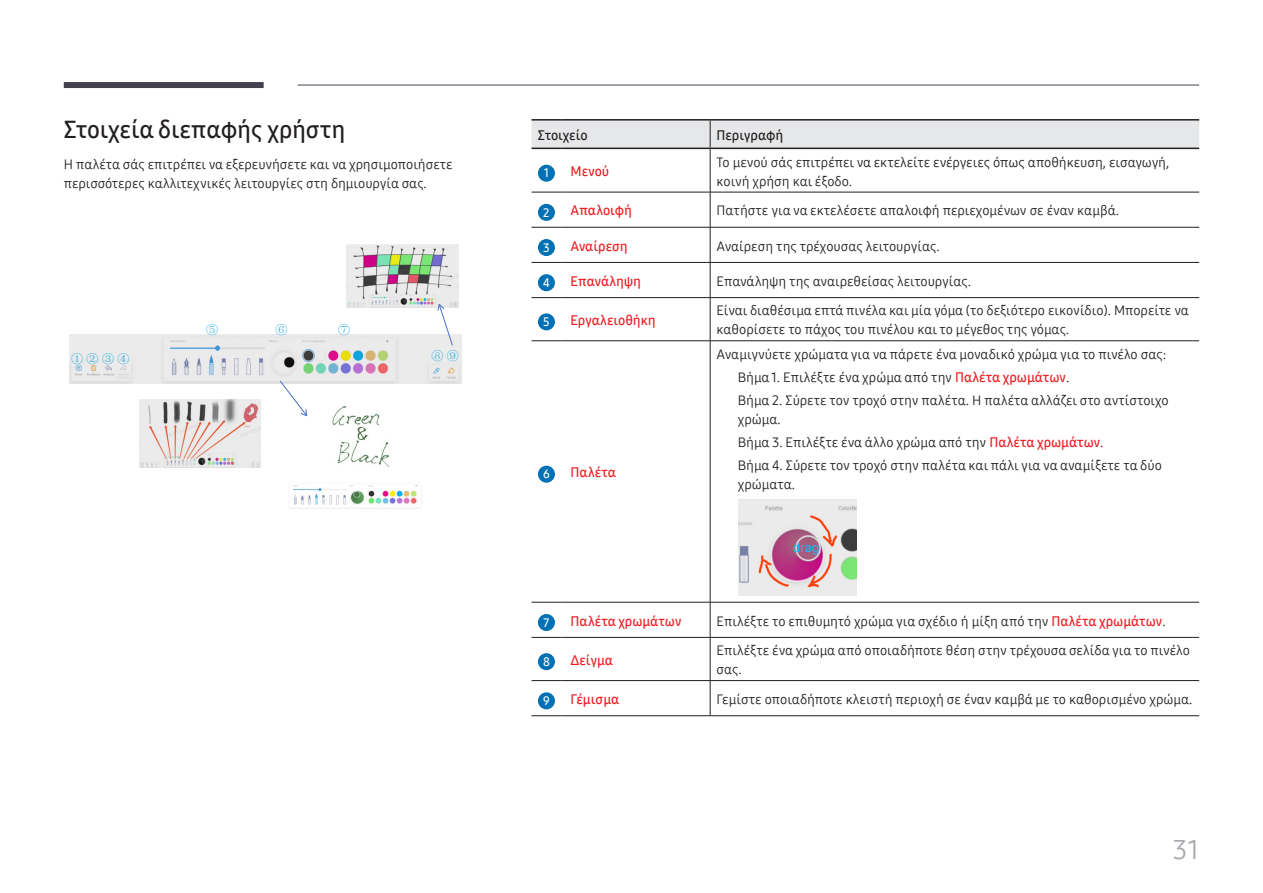
<style>
.page{position:relative;width:1263px;height:893px;background:#fff}
.page>*{position:absolute;margin:0;border:0;box-sizing:border-box;transform-origin:0 0}
.t1{font:27px "Samsung One 400";color:#a8a9ad}
.t2{font:24px "Samsung One 600";letter-spacing:-.01em;color:#231f20}
.XX_P{font:13.5px/18.9px "Samsung One 400";letter-spacing:-.005em;color:#231f20}
.t3{font:13.5px "Samsung One 600";letter-spacing:-.005em;color:#ee1d23}
.P_Lead{font:13.5px "Samsung One 600";letter-spacing:-.01em;color:#231f20}
.t4{font:12px "Sim Sun";color:#29ade4}
.P_Callout_Number{font:12px "Samsung One 600";color:#fff}
.s1{font-family:"Samsung One 600";color:#ee1d23}
</style>
<div class="page">
<div style="left:64px;top:82px;width:200px;height:6px;background:#44414f"></div>
<hr style="left:298px;top:85px;width:901px;height:1px;background:#44414f">
<img style="left:140px;top:400px;width:121px;height:68px">
<img style="left:290px;top:406px;width:132px;height:103px">
<img style="left:346px;top:244px;width:112px;height:64px">
<img style="left:70px;top:335px;width:391px;height:48px">
<svg style="left:437px;top:303px;width:16px;height:43px"></svg>
<svg style="left:279px;top:380px;width:28px;height:37px"></svg>
<hr style="left:710px;top:119px;width:489px;height:2px;background:#231f20">
<hr style="left:710px;top:148px;width:489px;height:1px;background:#231f20">
<hr style="left:710px;top:192px;width:489px;height:1px;background:#231f20">
<hr style="left:710px;top:227px;width:489px;height:1px;background:#231f20">
<hr style="left:710px;top:262px;width:489px;height:1px;background:#231f20">
<hr style="left:710px;top:297px;width:489px;height:1px;background:#231f20">
<hr style="left:710px;top:340px;width:489px;height:1px;background:#231f20">
<hr style="left:710px;top:602px;width:489px;height:1px;background:#231f20">
<hr style="left:710px;top:637px;width:489px;height:1px;background:#231f20">
<hr style="left:710px;top:680px;width:489px;height:1px;background:#231f20">
<hr style="left:710px;top:715px;width:489px;height:1px;background:#231f20">
<hr style="left:531px;top:192px;width:30px;height:1px;background:#231f20">
<hr style="left:531px;top:227px;width:30px;height:1px;background:#231f20">
<hr style="left:561px;top:192px;width:149px;height:1px;background:#231f20">
<hr style="left:531px;top:262px;width:30px;height:1px;background:#231f20">
<hr style="left:561px;top:262px;width:149px;height:1px;background:#231f20">
<hr style="left:561px;top:227px;width:149px;height:1px;background:#231f20">
<hr style="left:531px;top:297px;width:30px;height:1px;background:#231f20">
<hr style="left:561px;top:297px;width:149px;height:1px;background:#231f20">
<hr style="left:531px;top:340px;width:30px;height:1px;background:#231f20">
<hr style="left:561px;top:340px;width:149px;height:1px;background:#231f20">
<hr style="left:531px;top:602px;width:30px;height:1px;background:#231f20">
<hr style="left:561px;top:602px;width:149px;height:1px;background:#231f20">
<hr style="left:531px;top:637px;width:30px;height:1px;background:#231f20">
<hr style="left:561px;top:637px;width:149px;height:1px;background:#231f20">
<hr style="left:531px;top:680px;width:30px;height:1px;background:#231f20">
<hr style="left:561px;top:680px;width:149px;height:1px;background:#231f20">
<hr style="left:531px;top:715px;width:30px;height:1px;background:#231f20">
<hr style="left:561px;top:715px;width:149px;height:1px;background:#231f20">
<hr style="left:710px;top:149px;width:1px;height:43px;background:#231f20">
<hr style="left:531px;top:119px;width:30px;height:2px;background:#231f20">
<hr style="left:561px;top:119px;width:149px;height:2px;background:#231f20">
<hr style="left:531px;top:148px;width:30px;height:1px;background:#231f20">
<hr style="left:561px;top:148px;width:149px;height:1px;background:#231f20">
<svg style="left:531px;top:120px;width:668px;height:28px;background:#dfe0e2"></svg>
<hr style="left:710px;top:192px;width:1px;height:35px;background:#231f20">
<hr style="left:710px;top:227px;width:1px;height:35px;background:#231f20">
<hr style="left:710px;top:263px;width:1px;height:34px;background:#231f20">
<hr style="left:710px;top:298px;width:1px;height:43px;background:#231f20">
<hr style="left:710px;top:341px;width:1px;height:261px;background:#231f20">
<hr style="left:710px;top:602px;width:1px;height:35px;background:#231f20">
<hr style="left:710px;top:638px;width:1px;height:42px;background:#231f20">
<hr style="left:710px;top:681px;width:1px;height:34px;background:#231f20">
<div style="left:538px;top:165px;width:17px;height:17px;background:#0071b4;border-radius:50%"></div>
<div style="left:538px;top:204px;width:17px;height:17px;background:#0071b4;border-radius:50%"></div>
<div style="left:538px;top:239px;width:17px;height:17px;background:#0071b4;border-radius:50%"></div>
<div style="left:538px;top:274px;width:17px;height:17px;background:#0071b4;border-radius:50%"></div>
<div style="left:538px;top:313px;width:17px;height:17px;background:#0071b4;border-radius:50%"></div>
<div style="left:538px;top:466px;width:17px;height:17px;background:#0071b4;border-radius:50%"></div>
<img style="left:738px;top:499px;width:118px;height:97px">
<div style="left:538px;top:614px;width:17px;height:17px;background:#0071b4;border-radius:50%"></div>
<div style="left:538px;top:653px;width:17px;height:17px;background:#0071b4;border-radius:50%"></div>
<div style="left:538px;top:692px;width:17px;height:17px;background:#0071b4;border-radius:50%"></div>
<h3 class="t2" style="left:64px;top:113px;width:283px">Στοιχεία διεπαφής χρήστη</h3>
<p class="XX_P" style="left:64px;top:155px;width:390px">Η παλέτα σάς επιτρέπει να εξερευνήσετε και να χρησιμοποιήσετε περισσότερες καλλιτεχνικές λειτουργίες στη δημιουργία σας.</p>
<p class="t4" style="left:71px;top:352px;width:60px">①②③④</p>
<p class="t4" style="left:206px;top:323px;width:14px">⑤</p>
<p class="t4" style="left:276px;top:323px;width:14px">⑥</p>
<p class="t4" style="left:338px;top:323px;width:14px">⑦</p>
<p class="t4" style="left:431px;top:350px;width:29px">⑧ ⑨</p>
<p class="P_Lead" style="left:538px;top:126px;width:51px">Στοιχείο</p>
<p class="P_Lead" style="left:716px;top:126px;width:68px">Περιγραφή</p>
<p class="P_Callout_Number" style="left:544px;top:165px;width:7px">1</p>
<p class="t3" style="left:571px;top:162px;width:40px">Μενού</p>
<p class="XX_P" style="left:716px;top:152px;width:454px">Το μενού σάς επιτρέπει να εκτελείτε ενέργειες όπως αποθήκευση, εισαγωγή, κοινή χρήση και έξοδο.</p>
<p class="P_Callout_Number" style="left:543px;top:204px;width:8px">2</p>
<p class="t3" style="left:571px;top:202px;width:63px">Απαλοιφή</p>
<p class="XX_P" style="left:716px;top:201px;width:404px">Πατήστε για να εκτελέσετε απαλοιφή περιεχομένων σε έναν καμβά.</p>
<p class="P_Callout_Number" style="left:543px;top:240px;width:8px">3</p>
<p class="t3" style="left:571px;top:237px;width:59px">Αναίρεση</p>
<p class="XX_P" style="left:716px;top:236px;width:225px">Αναίρεση της τρέχουσας λειτουργίας.</p>
<p class="P_Callout_Number" style="left:543px;top:275px;width:8px">4</p>
<p class="t3" style="left:571px;top:272px;width:72px">Επανάληψη</p>
<p class="XX_P" style="left:716px;top:271px;width:256px">Επανάληψη της αναιρεθείσας λειτουργίας.</p>
<p class="P_Callout_Number" style="left:543px;top:314px;width:8px">5</p>
<p class="t3" style="left:571px;top:311px;width:87px">Εργαλειοθήκη</p>
<p class="XX_P" style="left:716px;top:301px;width:474px">Είναι διαθέσιμα επτά πινέλα και μία γόμα (το δεξιότερο εικονίδιο). Μπορείτε να καθορίσετε το πάχος του πινέλου και το μέγεθος της γόμας.</p>
<p class="P_Callout_Number" style="left:543px;top:466px;width:8px">6</p>
<p class="t3" style="left:571px;top:463px;width:47px">Παλέτα</p>
<p class="XX_P" style="left:716px;top:344px;width:451px">Αναμιγνύετε χρώματα για να πάρετε ένα μοναδικό χρώμα για το πινέλο σας:</p>
<p class="XX_P" style="left:738px;top:367px;width:333px">Βήμα 1. Επιλέξτε ένα χρώμα από την <span class="s1">Παλέτα χρωμάτων</span>.</p>
<p class="XX_P" style="left:738px;top:391px;width:432px">Βήμα 2. Σύρετε τον τροχό στην παλέτα. Η παλέτα αλλάζει στο αντίστοιχο χρώμα.</p>
<p class="XX_P" style="left:738px;top:433px;width:367px">Βήμα 3. Επιλέξτε ένα άλλο χρώμα από την <span class="s1">Παλέτα χρωμάτων</span>.</p>
<p class="XX_P" style="left:738px;top:456px;width:426px">Βήμα 4. Σύρετε τον τροχό στην παλέτα και πάλι για να αναμίξετε τα δύο χρώματα.</p>
<p class="P_Callout_Number" style="left:543px;top:614px;width:7px">7</p>
<p class="t3" style="left:571px;top:612px;width:112px">Παλέτα χρωμάτων</p>
<p class="XX_P" style="left:716px;top:611px;width:451px">Επιλέξτε το επιθυμητό χρώμα για σχέδιο ή μίξη από την <span class="s1">Παλέτα χρωμάτων</span>.</p>
<p class="P_Callout_Number" style="left:543px;top:654px;width:8px">8</p>
<p class="t3" style="left:571px;top:651px;width:44px">Δείγμα</p>
<p class="XX_P" style="left:716px;top:641px;width:475px">Επιλέξτε ένα χρώμα από οποιαδήποτε θέση στην τρέχουσα σελίδα για το πινέλο σας.</p>
<p class="P_Callout_Number" style="left:543px;top:693px;width:8px">9</p>
<p class="t3" style="left:571px;top:690px;width:50px">Γέμισμα</p>
<p class="XX_P" style="left:716px;top:690px;width:477px">Γεμίστε οποιαδήποτε κλειστή περιοχή σε έναν καμβά με το καθορισμένο χρώμα.</p>
<h1 class="t1" style="left:1173px;top:831px;width:28px">31</h1>
</div>
